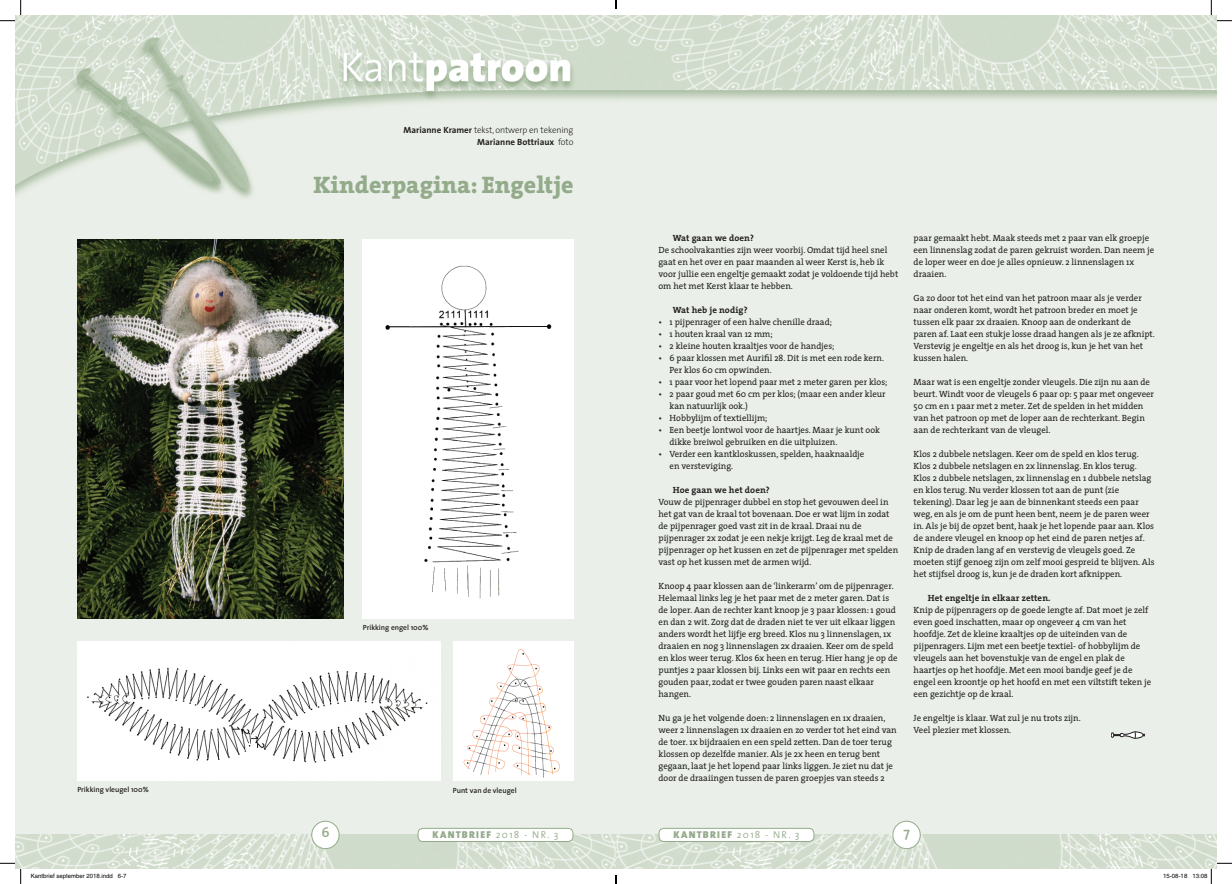
<style>
.page{position:relative;width:1232px;height:884px;background:#fff}
.page>*{position:absolute;margin:0;border:0;box-sizing:border-box;transform-origin:0 0}
.t1{font:800 24px "The Serif";color:#94ab8b}
.t2{font:600 14px "The Sans";color:#94ab8b}
.t3{font:900 10px "The Sans";letter-spacing:.125em;color:#94ab8b}
.t4{font:9px/12px "The Serif";color:#231f20}
.t5{font:700 9px "The Serif";letter-spacing:.01em;color:#231f20}
.t6{font:700 9px/12px "The Sans";color:#231f20;text-align:right}
.t7{font:600 7.5px "The Sans";color:#231f20}
.t8{font:6px "Helvetica";color:#000}
.s1{font-weight:300}
</style>
<div class="page">
<div style="left:616px;top:15px;width:601px;height:853px;background:#eaf0e9"></div>
<img style="left:616px;top:15px;width:601px;height:85px">
<svg style="left:15px;top:15px;width:601px;height:819px;background:#e2eae0"></svg>
<img style="left:616px;top:834px;width:601px;height:34px">
<svg style="left:15px;top:834px;width:601px;height:34px;background:#d7e0d3"></svg>
<svg style="left:1111px;top:731px;width:34px;height:7px"></svg>
<img style="left:363px;top:240px;width:210px;height:378px">
<img style="left:77px;top:641px;width:363px;height:139px">
<img style="left:77px;top:240px;width:267px;height:378px">
<div style="left:453px;top:641px;width:120px;height:139px;background:#fff"></div>
<img style="left:463px;top:649px;width:97px;height:129px">
<div style="left:312px;top:821px;width:27px;height:27px;background:#fff;border-radius:50%"></div>
<div style="left:311px;top:820px;width:29px;height:28px;border:1px solid #94ab8b;border-radius:50%"></div>
<div style="left:893px;top:821px;width:27px;height:27px;background:#fff;border-radius:50%"></div>
<div style="left:892px;top:820px;width:29px;height:28px;border:1px solid #94ab8b;border-radius:50%"></div>
<div style="left:659px;top:828px;width:155px;height:13px;background:#fff;border-radius:5px"></div>
<div style="left:658px;top:827px;width:156px;height:14px;border:1px solid #94ab8b;border-radius:5px"></div>
<div style="left:418px;top:828px;width:155px;height:13px;background:#fff;border-radius:5px"></div>
<div style="left:418px;top:827px;width:155px;height:14px;border:1px solid #94ab8b;border-radius:5px"></div>
<svg style="left:0;top:0;width:21px;height:21px"></svg>
<svg style="left:0;top:862px;width:21px;height:21px"></svg>
<svg style="left:1211px;top:0;width:21px;height:21px"></svg>
<svg style="left:1163px;top:862px;width:69px;height:21px"></svg>
<svg style="left:615px;top:0;width:2px;height:9px"></svg>
<svg style="left:615px;top:875px;width:2px;height:8px"></svg>
<p class="t6" style="left:403px;top:123px;width:171px">Marianne Kramer <span class="s1">tekst, ontwerp en tekening<br></span>Marianne Bottriaux <span class="s1">foto</span></p>
<h1 class="t1" style="left:313px;top:164px;width:262px">Kinderpagina: Engeltje</h1>
<p class="t7" style="left:363px;top:620px;width:67px">Prikking engel 100%</p>
<p class="t5" style="left:673px;top:230px;width:83px">Wat gaan we doen?</p>
<p class="t4" style="left:658px;top:243px;width:241px">De schoolvakanties zijn weer voorbij. Omdat tijd heel snel gaat en het over en paar maanden al weer Kerst is, heb ik voor jullie een engeltje gemaakt zodat je voldoende tijd hebt om het met Kerst klaar te hebben.</p>
<p class="t5" style="left:673px;top:302px;width:76px">Wat heb je nodig?</p>
<p class="t4" style="left:658px;top:315px;width:175px">• 1 pijpenrager of een halve chenille draad;</p>
<p class="t4" style="left:658px;top:327px;width:116px">• 1 houten kraal van 12 mm;</p>
<p class="t4" style="left:658px;top:339px;width:177px">• 2 kleine houten kraaltjes voor de handjes;</p>
<p class="t4" style="left:669px;top:351px;width:216px;text-indent:-11px">• 6 paar klossen met Aurifil 28. Dit is met een rode kern.<br>Per klos 60 cm opwinden.</p>
<p class="t4" style="left:658px;top:375px;width:230px">• 1 paar voor het lopend paar met 2 meter garen per klos;</p>
<p class="t4" style="left:669px;top:387px;width:218px;text-indent:-11px">• 2 paar goud met 60 cm per klos; (maar een ander kleur kan natuurlijk ook.)</p>
<p class="t4" style="left:658px;top:411px;width:110px">• Hobbylijm of textiellijm;</p>
<p class="t4" style="left:669px;top:423px;width:212px;text-indent:-11px">• Een beetje lontwol voor de haartjes. Maar je kunt ook dikke breiwol gebruiken en die uitpluizen.</p>
<p class="t4" style="left:669px;top:447px;width:196px;text-indent:-11px">• Verder een kantkloskussen, spelden, haaknaaldje en versteviging.</p>
<p class="t5" style="left:673px;top:482px;width:99px">Hoe gaan we het doen?</p>
<p class="t4" style="left:658px;top:495px;width:241px">Vouw de pijpenrager dubbel en stop het gevouwen deel in het gat van de kraal tot bovenaan. Doe er wat lijm in zodat de pijpenrager goed vast zit in de kraal. Draai nu de pijpenrager 2x zodat je een nekje krijgt. Leg de kraal met de pijpenrager op het kussen en zet de pijpenrager met spelden vast op het kussen met de armen wijd.</p>
<p class="t4" style="left:658px;top:579px;width:241px">Knoop 4 paar klossen aan de ‘linkerarm’ om de pijpenrager.<br>Helemaal links leg je het paar met de 2 meter garen. Dat is de loper. Aan de rechter kant knoop je 3 paar klossen: 1 goud en dan 2 wit. Zorg dat de draden niet te ver uit elkaar liggen anders wordt het lijfje erg breed. Klos nu 3 linnenslagen, 1x draaien en nog 3 linnenslagen 2x draaien. Keer om de speld en klos weer terug. Klos 6x heen en terug. Hier hang je op de puntjes 2 paar klossen bij. Links een wit paar en rechts een gouden paar, zodat er twee gouden paren naast elkaar hangen.</p>
<p class="t4" style="left:658px;top:711px;width:240px">Nu ga je het volgende doen: 2 linnenslagen en 1x draaien, weer 2 linnenslagen 1x draaien en zo verder tot het eind van de toer. 1x bijdraaien en een speld zetten. Dan de toer terug klossen op dezelfde manier. Als je 2x heen en terug bent gegaan, laat je het lopend paar links liggen. Je ziet nu dat je door de draaiingen tussen de paren groepjes van steeds 2</p>
<p class="t4" style="left:914px;top:231px;width:242px">paar gemaakt hebt. Maak steeds met 2 paar van elk groepje een linnenslag zodat de paren gekruist worden. Dan neem je de loper weer en doe je alles opnieuw. 2 linnenslagen 1x draaien.</p>
<p class="t4" style="left:914px;top:291px;width:243px">Ga zo door tot het eind van het patroon maar als je verder naar onderen komt, wordt het patroon breder en moet je tussen elk paar 2x draaien. Knoop aan de onderkant de paren af. Laat een stukje losse draad hangen als je ze afknipt.<br>Verstevig je engeltje en als het droog is, kun je het van het kussen halen.</p>
<p class="t4" style="left:914px;top:375px;width:242px">Maar wat is een engeltje zonder vleugels. Die zijn nu aan de beurt. Windt voor de vleugels 6 paar op: 5 paar met ongeveer 50 cm en 1 paar met 2 meter. Zet de spelden in het midden van het patroon op met de loper aan de rechterkant. Begin aan de rechterkant van de vleugel.</p>
<p class="t4" style="left:914px;top:447px;width:242px">Klos 2 dubbele netslagen. Keer om de speld en klos terug.<br>Klos 2 dubbele netslagen en 2x linnenslag. En klos terug.<br>Klos 2 dubbele netslagen, 2x linnenslag en 1 dubbele netslag en klos terug. Nu verder klossen tot aan de punt (zie tekening). Daar leg je aan de binnenkant steeds een paar weg, en als je om de punt heen bent, neem je de paren weer in. Als je bij de opzet bent, haak je het lopende paar aan. Klos de andere vleugel en knoop op het eind de paren netjes af.<br>Knip de draden lang af en verstevig de vleugels goed. Ze moeten stijf genoeg zijn om zelf mooi gespreid te blijven. Als het stijfsel droog is, kun je de draden kort afknippen.</p>
<p class="t5" style="left:928px;top:590px;width:124px">Het engeltje in elkaar zetten.</p>
<p class="t4" style="left:914px;top:603px;width:239px">Knip de pijpenragers op de goede lengte af. Dat moet je zelf even goed inschatten, maar op ongeveer 4 cm van het hoofdje. Zet de kleine kraaltjes op de uiteinden van de pijpenragers. Lijm met een beetje textiel- of hobbylijm de vleugels aan het bovenstukje van de engel en plak de haartjes op het hoofdje. Met een mooi bandje geef je de engel een kroontje op het hoofd en met een viltstift teken je een gezichtje op de kraal.</p>
<p class="t4" style="left:914px;top:711px;width:169px">Je engeltje is klaar. Wat zul je nu trots zijn.<br>Veel plezier met klossen.</p>
<p class="t7" style="left:77px;top:783px;width:73px">Prikking vleugel 100%</p>
<p class="t7" style="left:453px;top:783px;width:65px">Punt van de vleugel</p>
<h2 class="t2" style="left:321px;top:820px;width:10px">6</h2>
<p class="t3" style="left:433px;top:825px;width:127px">KANTBRIEF <span class="s1">2018 - NR. 3</span></p>
<p class="t3" style="left:673px;top:825px;width:127px">KANTBRIEF <span class="s1">2018 - NR. 3</span></p>
<h2 class="t2" style="left:903px;top:820px;width:8px">7</h2>
<p class="t8" style="left:31px;top:872px;width:97px">Kantbrief september 2018.indd 6-7</p>
<p class="t8" style="left:1163px;top:872px;width:46px">15-08-18 13:08</p>
</div>
